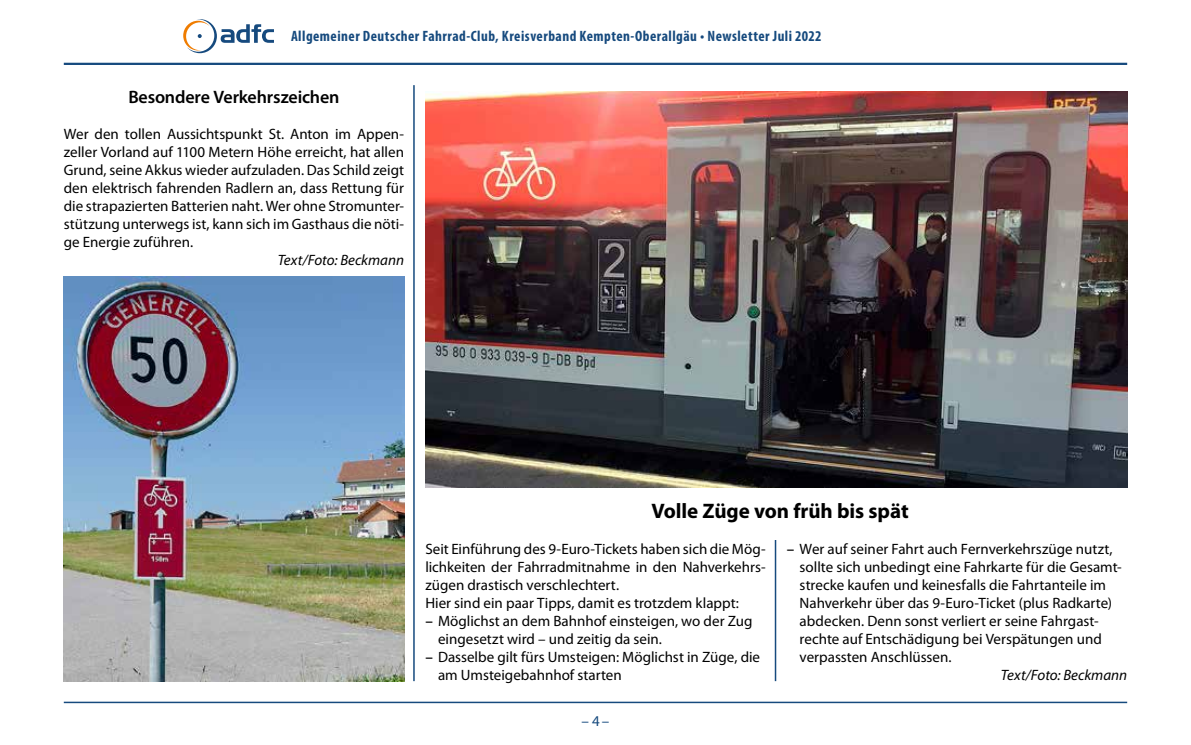
<style>
.page{position:relative;width:1191px;height:745px;background:#fff}
.page>*{position:absolute;margin:0;border:0;box-sizing:border-box;transform-origin:0 0}
.t1{font:700 21px "Myriad Pro";letter-spacing:-.005em;color:#000}
.t2{font:600 18px "Myriad Pro";letter-spacing:-.01em;color:#000}
.t3{font:15px/18px "Myriad Pro";color:#000}
.t4{font:700 condensed 15px "Myriad Pro";letter-spacing:.03em;color:#164a7e}
.t5{font:italic 15px "Myriad Pro";color:#000}
.t6{font:15px "Myriad Pro";color:#164a7e}
.s1{font-weight:600}
</style>
<div class="page">
<hr style="left:64px;top:63px;width:1063px;height:2px;background:#164a7e">
<hr style="left:64px;top:701px;width:1063px;height:1px;background:#164a7e">
<svg style="left:183px;top:19px;width:91px;height:34px"></svg>
<hr style="left:413px;top:85px;width:2px;height:595px;background:#164a7e">
<hr style="left:774px;top:85px;width:2px;height:595px;background:#164a7e">
<div style="left:772px;top:79px;width:8px;height:460px;background:#fff"></div>
<img style="left:64px;top:276px;width:340px;height:405px">
<img style="left:425px;top:91px;width:702px;height:396px">
<p class="t4" style="left:291px;top:27px;width:532px">Allgemeiner Deutscher Fahrrad-Club, Kreisverband Kempten-Oberallgäu • Newsletter Juli 2022</p>
<p class="t2" style="left:128px;top:86px;width:213px">Besondere Verkehrszeichen</p>
<p class="t3" style="left:64px;top:125px;width:342px;text-align:justify">Wer den tollen Aussichtspunkt St. Anton im Appen&shy;zeller Vorland auf 1100 Metern Höhe erreicht, hat allen Grund, seine Akkus wieder aufzuladen. Das Schild zeigt den elektrisch fahrenden Radlern an, dass Rettung für die strapazierten Batterien naht. Wer ohne Stromunter&shy;stützung unterwegs ist, kann sich im Gasthaus die nöti&shy;ge Energie zuführen.</p>
<p class="t5" style="left:278px;top:251px;width:128px">Text/Foto: Beckmann</p>
<h1 class="t1" style="left:651px;top:496px;width:259px">Volle Züge von früh bis spät</h1>
<p class="t3" style="left:425px;top:539px;width:342px">Seit Einführung des 9-Euro-Tickets haben sich die Mög&shy;lichkeiten der Fahrradmitnahme in den Nahverkehrs&shy;zügen drastisch verschlechtert.<br>Hier sind ein paar Tipps, damit es trotzdem klappt:</p>
<p class="t3" style="left:438px;top:611px;width:316px;text-indent:-13px"><span class="s1">–</span> Möglichst an dem Bahnhof einsteigen, wo der Zug eingesetzt wird – und zeitig da sein.</p>
<p class="t3" style="left:438px;top:647px;width:323px;text-indent:-13px"><span class="s1">–</span> Dasselbe gilt fürs Umsteigen: Möglichst in Züge, die am Umsteigebahnhof starten</p>
<p class="t6" style="left:581px;top:711px;width:29px">– 4–</p>
<p class="t3" style="left:799px;top:539px;width:324px;text-indent:-13px"><span class="s1">–</span> Wer auf seiner Fahrt auch Fernverkehrszüge nutzt, sollte sich unbedingt eine Fahrkarte für die Gesamt&shy;strecke kaufen und keinesfalls die Fahrtanteile im Nahverkehr über das 9-Euro-Ticket (plus Radkarte) abdecken. Denn sonst verliert er seine Fahrgast&shy;rechte auf Entschädigung bei Verspätungen und verpassten Anschlüssen.</p>
<p class="t5" style="left:1000px;top:665px;width:128px">Text/Foto: Beckmann</p>
</div>
